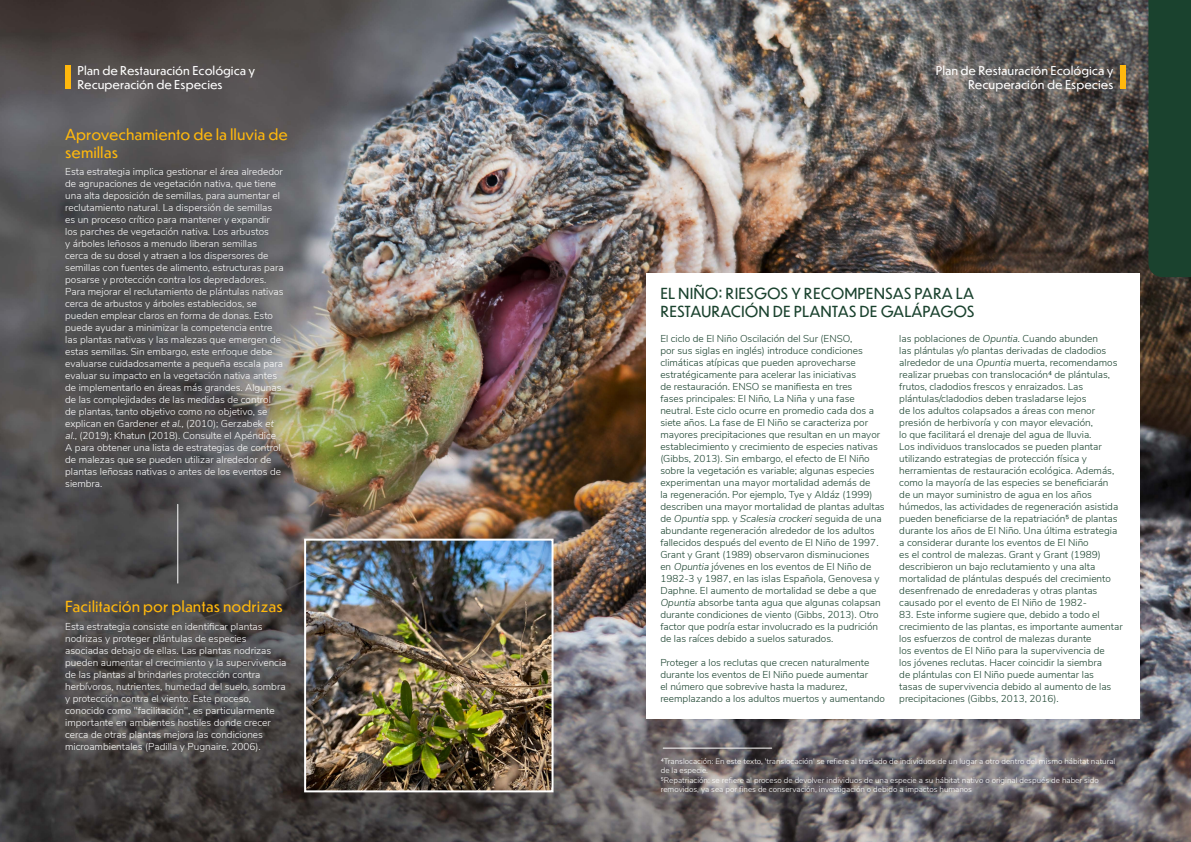
<style>
.page{position:relative;width:1191px;height:842px;background:#fff}
.page>*{position:absolute;margin:0;border:0;box-sizing:border-box;transform-origin:0 0}
.t1{font:15px/18px "Dunbar Text";color:#ffb80d}
.t2{font:15px/18px "Dunbar Text";color:#1a422e}
.t3{font:12px/14.4px "Dunbar Text";color:#fff}
.t4{font:300 10px/12px "Nunito Sans";color:#1a422e}
.t5{font:300 10px/12px "Nunito Sans";color:#fff}
.t6{font:300 8px/9.6px "Nunito Sans";color:#fff}
.s1{font-style:italic}
</style>
<div class="page">
<img style="left:0;top:0;width:1191px;height:842px">
<div style="left:65px;top:65px;width:5px;height:24px;background:#ffb80d"></div>
<img style="left:307px;top:542px;width:243px;height:247px">
<div style="left:304px;top:539px;width:249px;height:253px;border:2px solid #fff"></div>
<hr style="left:177px;top:504px;width:1px;height:79px;background:#fff">
<div style="left:646px;top:273px;width:493px;height:446px;background:#fff"></div>
<div style="left:1120px;top:65px;width:5px;height:24px;background:#ffb80d"></div>
<div style="left:1148px;top:0;width:43px;height:277px;background:#1a422e"></div>
<hr style="left:663px;top:748px;width:108px;height:1px;background:#fff">
<p class="t3" style="left:77px;top:62px;width:179px">Plan de Restauración Ecológica y<br>Recuperación de Especies</p>
<p class="t3" style="left:935px;top:62px;width:179px;text-align:right">Plan de Restauración Ecológica y<br>Recuperación de Especies</p>
<h1 class="t1" style="left:65px;top:124px;width:224px">Aprovechamiento de la lluvia de semillas</h1>
<p class="t5" style="left:65px;top:164px;width:220px">Esta estrategia implica gestionar el área alrededor de agrupaciones de vegetación nativa, que tiene una alta deposición de semillas, para aumentar el reclutamiento natural. La dispersión de semillas es un proceso crítico para mantener y expandir los parches de vegetación nativa. Los arbustos<br>y árboles leñosos a menudo liberan semillas<br>cerca de su dosel y atraen a los dispersores de semillas con fuentes de alimento, estructuras para posarse y protección contra los depredadores.<br>Para mejorar el reclutamiento de plántulas nativas cerca de arbustos y árboles establecidos, se pueden emplear claros en forma de donas. Esto puede ayudar a minimizar la competencia entre las plantas nativas y las malezas que emergen de estas semillas. Sin embargo, este enfoque debe evaluarse cuidadosamente a pequeña escala para evaluar su impacto en la vegetación nativa antes de implementarlo en áreas más grandes. Algunas de las complejidades de las medidas de control de plantas, tanto objetivo como no objetivo, se explican en Gardener <span class="s1">et al.</span>, (2010); Gerzabek <span class="s1">et al.</span>, (2019); Khatun (2018). Consulte el Apéndice A para obtener una lista de estrategias de control de malezas que se pueden utilizar alrededor de plantas leñosas nativas o antes de los eventos de siembra.</p>
<h1 class="t1" style="left:65px;top:597px;width:219px">Facilitación por plantas nodrizas</h1>
<p class="t5" style="left:65px;top:619px;width:223px">Esta estrategia consiste en identificar plantas nodrizas y proteger plántulas de especies asociadas debajo de ellas. Las plantas nodrizas pueden aumentar el crecimiento y la supervivencia de las plantas al brindarles protección contra herbívoros, nutrientes, humedad del suelo, sombra y protección contra el viento. Este proceso, conocido como "facilitación", es particularmente importante en ambientes hostiles donde crecer cerca de otras plantas mejora las condiciones microambientales (Padilla y Pugnaire, 2006).</p>
<h1 class="t2" style="left:660px;top:284px;width:316px">EL NIÑO: RIESGOS Y RECOMPENSAS PARA LA<br>RESTAURACIÓN DE PLANTAS DE GALÁPAGOS</h1>
<p class="t4" style="left:899px;top:332px;width:220px">las poblaciones de <span class="s1">Opuntia.</span> Cuando abunden<br>las plántulas y/o plantas derivadas de cladodios alrededor de una <span class="s1">Opuntia</span> muerta, recomendamos realizar pruebas con translocación4 de plántulas, frutos, cladodios frescos y enraizados. Las plántulas/cladodios deben trasladarse lejos<br>de los adultos colapsados a áreas con menor presión de herbivoría y con mayor elevación,<br>lo que facilitará el drenaje del agua de lluvia.<br>Los individuos translocados se pueden plantar utilizando estrategias de protección física y herramientas de restauración ecológica. Además, como la mayoría de las especies se beneficiarán de un mayor suministro de agua en los años húmedos, las actividades de regeneración asistida pueden beneficiarse de la repatriación5 de plantas durante los años de El Niño. Una última estrategia a considerar durante los eventos de El Niño<br>es el control de malezas. Grant y Grant (1989) describieron un bajo reclutamiento y una alta mortalidad de plántulas después del crecimiento desenfrenado de enredaderas y otras plantas causado por el evento de El Niño de 1982-</p>
<p class="t4" style="left:899px;top:608px;width:225px">83. Este informe sugiere que, debido a todo el crecimiento de las plantas, es importante aumentar los esfuerzos de control de malezas durante<br>los eventos de El Niño para la supervivencia de<br>los jóvenes reclutas. Hacer coincidir la siembra<br>de plántulas con El Niño puede aumentar las<br>tasas de supervivencia debido al aumento de las precipitaciones (Gibbs, 2013, 2016).</p>
<p class="t4" style="left:660px;top:332px;width:226px">El ciclo de El Niño Oscilación del Sur (ENSO,<br>por sus siglas en inglés) introduce condiciones climáticas atípicas que pueden aprovecharse estratégicamente para acelerar las iniciativas<br>de restauración. ENSO se manifiesta en tres<br>fases principales: El Niño, La Niña y una fase neutral. Este ciclo ocurre en promedio cada dos a siete años. La fase de El Niño se caracteriza por mayores precipitaciones que resultan en un mayor establecimiento y crecimiento de especies nativas (Gibbs, 2013). Sin embargo, el efecto de El Niño sobre la vegetación es variable; algunas especies experimentan una mayor mortalidad además de<br>la regeneración. Por ejemplo, Tye y Aldáz (1999) describen una mayor mortalidad de plantas adultas de <span class="s1">Opuntia</span> spp. y <span class="s1">Scalesia crockeri</span> seguida de una abundante regeneración alrededor de los adultos fallecidos después del evento de El Niño de 1997.<br>Grant y Grant (1989) observaron disminuciones<br>en <span class="s1">Opuntia</span> jóvenes en los eventos de El Niño de 1982-3 y 1987, en las islas Española, Genovesa y Daphne. El aumento de mortalidad se debe a que <span class="s1">Opuntia</span> absorbe tanta agua que algunas colapsan durante condiciones de viento (Gibbs, 2013). Otro factor que podría estar involucrado es la pudrición de las raíces debido a suelos saturados.</p>
<p class="t4" style="left:660px;top:656px;width:226px">Proteger a los reclutas que crecen naturalmente durante los eventos de El Niño puede aumentar<br>el número que sobrevive hasta la madurez, reemplazando a los adultos muertos y aumentando</p>
<p class="t6" style="left:661px;top:755px;width:456px">4Translocación: En este texto, 'translocación' se refiere al traslado de individuos de un lugar a otro dentro del mismo hábitat natural de la especie.<br>5Repatriación: se refiere al proceso de devolver individuos de una especie a su hábitat nativo o original después de haber sido removidos, ya sea por fines de conservación, investigación o debido a impactos humanos</p>
</div>
